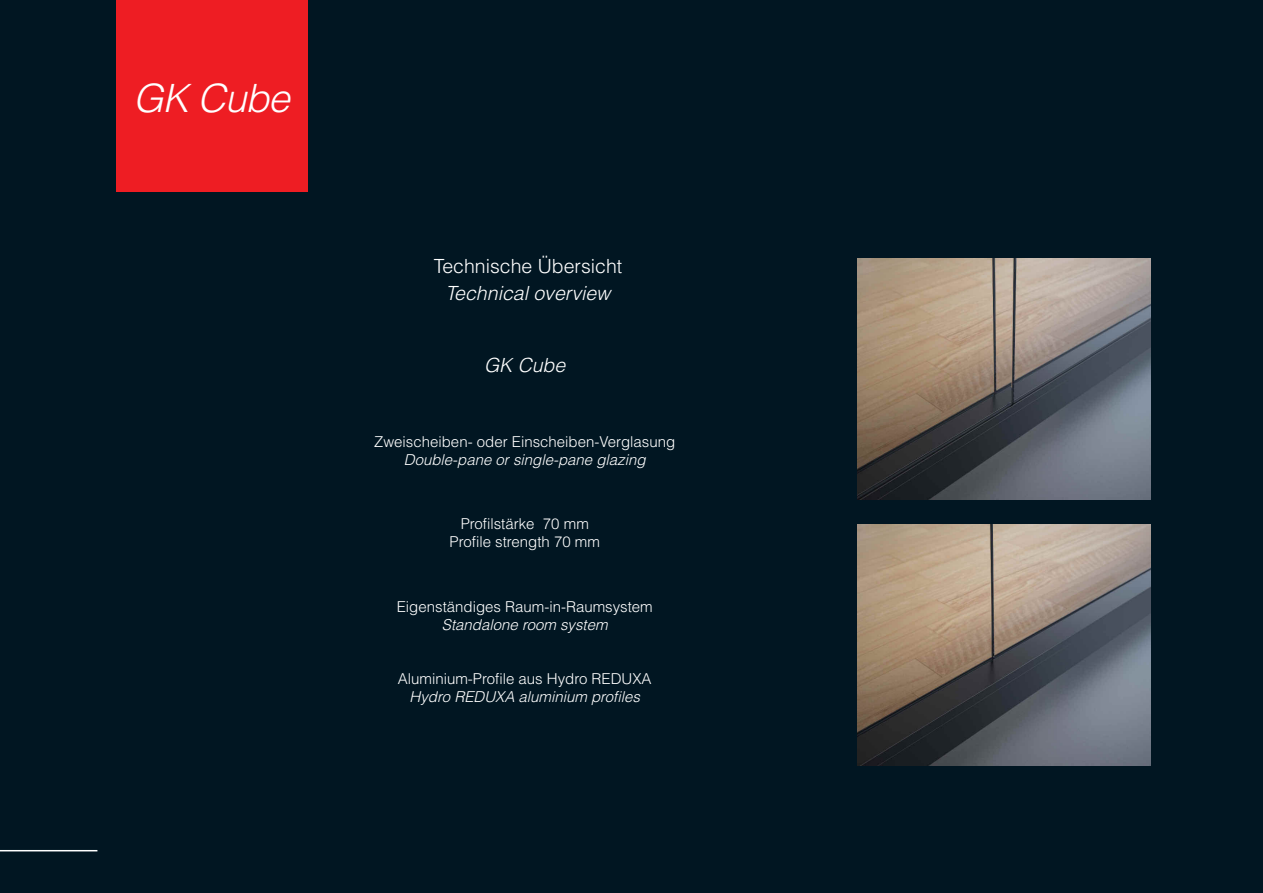
<style>
.page{position:relative;width:1263px;height:893px;background:#fff}
.page>*{position:absolute;margin:0;border:0;box-sizing:border-box;transform-origin:0 0}
.t1{font:italic 300 39px "Helvetica LT";color:#fff}
.t2{font:italic 300 19.5px "Helvetica LT";color:#fff}
.t3{font:300 19.5px "Helvetica LT";color:#fff}
.t4{font:300 15px/18px "Helvetica LT";color:#fff;text-align:center}
.t5{font:italic 300 15px "Helvetica LT";color:#fff}
</style>
<div class="page">
<div style="left:0;top:0;width:1263px;height:892px;background:#011622"></div>
<img style="left:858px;top:259px;width:292px;height:241px">
<img style="left:858px;top:524px;width:292px;height:241px">
<div style="left:116px;top:0;width:191px;height:192px;background:#ee1d23"></div>
<hr style="left:0;top:850px;width:97px;height:1px;background:#fff">
<h1 class="t1" style="left:133px;top:74px;width:168px">GK Cube</h1>
<h2 class="t3" style="left:434px;top:253px;width:190px">Technische Übersicht</h2>
<h2 class="t2" style="left:446px;top:280px;width:171px">Technical overview</h2>
<h2 class="t2" style="left:484px;top:352px;width:88px">GK Cube</h2>
<p class="t4" style="left:374px;top:432px;width:302px">Zweischeiben- oder Einscheiben-Verglasung</p>
<p class="t5" style="left:404px;top:450px;width:247px">Double-pane or single-pane glazing</p>
<p class="t4" style="left:450px;top:515px;width:152px">Profilstärke 70 mm<br>Profile strength 70 mm</p>
<p class="t4" style="left:397px;top:597px;width:257px">Eigenständiges Raum-in-Raumsystem</p>
<p class="t5" style="left:442px;top:615px;width:171px">Standalone room system</p>
<p class="t4" style="left:398px;top:669px;width:255px">Aluminium-Profile aus Hydro REDUXA</p>
<p class="t5" style="left:410px;top:687px;width:236px">Hydro REDUXA aluminium profiles</p>
</div>
